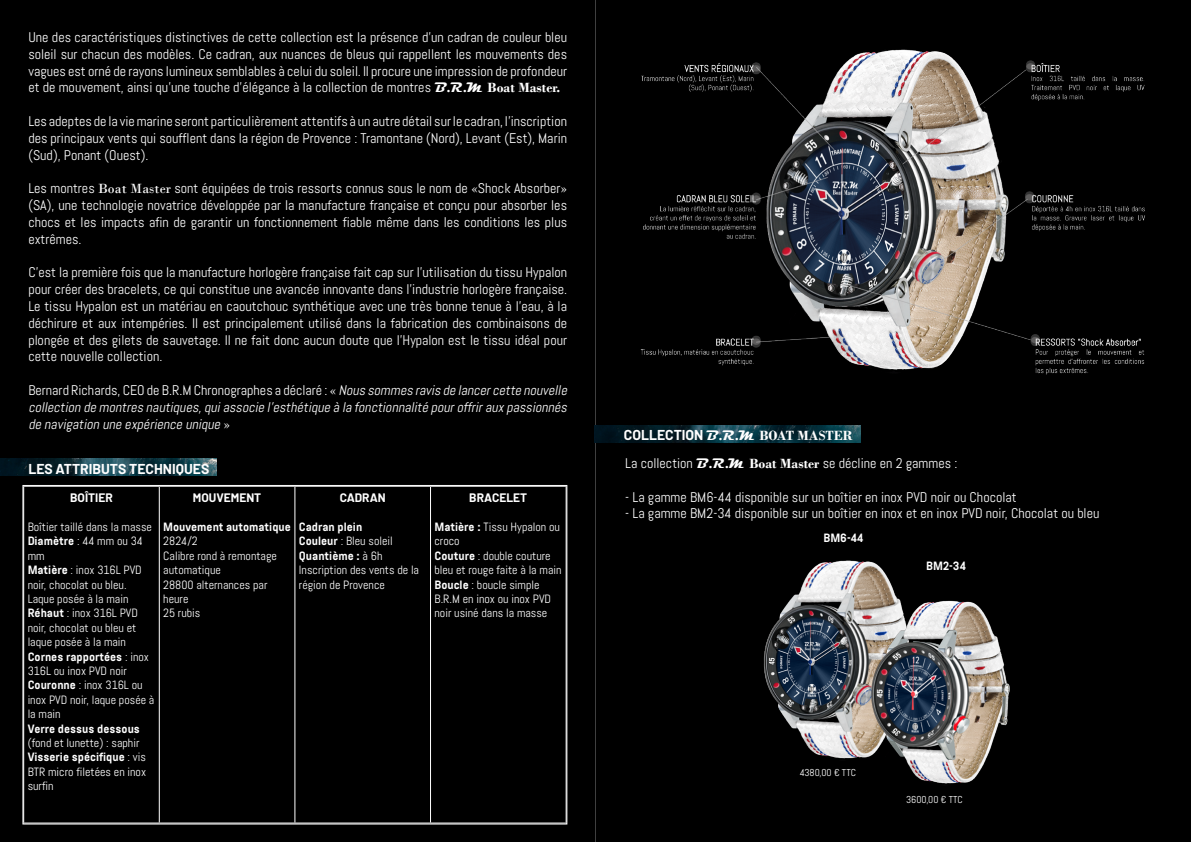
<style>
.page{position:relative;width:1191px;height:842px;background:#fff}
.page>*{position:absolute;margin:0;border:0;box-sizing:border-box;transform-origin:0 0}
.t1{font:14px/16.8px "Abel";color:#fff;text-align:justify}
.t2{font:italic 14px/16.8px "Abel";color:#fff;text-align:justify}
.t3{font:700 14px "Barlow";color:#fff}
.t4{font:12px/14.4px "Abel";color:#fff}
.t5{font:700 12px "Abel Pro";color:#fff}
.t6{font:700 12px "Barlow";color:#fff}
.t7{font:10px "Abel";color:#fff}
.s1{font-family:"Magneto";font-weight:700}
.s2{font-family:"Bodoni";font-weight:700}
.s3{font-family:"Bodoni"}
.s4{font-style:normal}
.s5{font-family:"Abel Pro";font-weight:700}
.s6{font-family:"Abel";font-weight:400}
.s7{font-family:"Magneto"}
</style>
<div class="page">
<div style="left:0;top:0;width:595px;height:841px;background:#000"></div>
<hr style="left:159px;top:487px;width:1px;height:335px;background:#fff">
<hr style="left:294px;top:487px;width:1px;height:335px;background:#fff">
<hr style="left:430px;top:487px;width:1px;height:335px;background:#fff">
<div style="left:596px;top:0;width:594px;height:841px;background:#000"></div>
<img style="left:763px;top:560px;width:126px;height:199px">
<img style="left:640px;top:49px;width:505px;height:326px">
<img style="left:855px;top:579px;width:155px;height:205px">
<img style="left:0;top:459px;width:216px;height:16px">
<img style="left:594px;top:426px;width:267px;height:16px">
<p class="t1" style="left:28px;top:29px;width:540px">Une des caractéristiques distinctives de cette collection est la présence d’un cadran de couleur bleu soleil sur chacun des modèles. Ce cadran, aux nuances de bleus qui rappellent les mouvements des vagues est orné de rayons lumineux semblables à celui du soleil. Il procure une impression de profondeur et de mouvement, ainsi qu’une touche d’élégance à la collection de montres <span class="s1">B.R.M</span> <span class="s2">Boat Master.</span></p>
<p class="t1" style="left:28px;top:113px;width:540px">Les adeptes de la vie marine seront particulièrement attentifs à un autre détail sur le cadran, l’inscription des principaux vents qui soufflent dans la région de Provence : Tramontane (Nord), Levant (Est), Marin (Sud), Ponant (Ouest).</p>
<p class="t1" style="left:28px;top:180px;width:540px">Les montres <span class="s3">Boat Master</span> sont équipées de trois ressorts connus sous le nom de «Shock Absorber» (SA), une technologie novatrice développée par la manufacture française et conçu pour absorber les chocs et les impacts afin de garantir un fonctionnement fiable même dans les conditions les plus extrêmes.</p>
<p class="t1" style="left:28px;top:264px;width:540px">C’est la première fois que la manufacture horlogère française fait cap sur l’utilisation du tissu Hypalon pour créer des bracelets, ce qui constitue une avancée innovante dans l’industrie horlogère française.<br>Le tissu Hypalon est un matériau en caoutchouc synthétique avec une très bonne tenue à l’eau, à la déchirure et aux intempéries. Il est principalement utilisé dans la fabrication des combinaisons de plongée et des gilets de sauvetage. Il ne fait donc aucun doute que l’Hypalon est le tissu idéal pour cette nouvelle collection.</p>
<p class="t2" style="left:28px;top:382px;width:543px"><span class="s4">Bernard Richards, CEO de B.R.M Chronographes a déclaré : «</span> Nous sommes ravis de lancercette nouvelle collection de montres nautiques,quiassocie l’esthétique à la fonctionnalité pouroffriraux passionnés de navigation une expérience unique <span class="s4">»</span></p>
<p class="t3" style="left:28px;top:460px;width:182px">LES ATTRIBUTS TECHNIQUES</p>
<p class="t6" style="left:70px;top:490px;width:44px">BOÎTIER</p>
<p class="t4" style="left:28px;top:520px;width:126px">Boîtier taillé dans la masse<br><span class="s5">Diamètre</span> : 44 mm ou 34 mm<br><span class="s5">Matière</span> : inox 316L PVD noir, chocolat ou bleu.<br>Laque posée à la main<br><span class="s5">Réhaut</span> : inox 316L PVD noir, chocolat ou bleu et laque posée à la main</p>
<p class="t5" style="left:28px;top:648px;width:123px">Cornes rapportées <span class="s6">: inox</span></p>
<p class="t4" style="left:28px;top:664px;width:128px">316L ou inox PVD noir<br><span class="s5">Couronne</span> : inox 316L ou inox PVD noir, laque posée à la main</p>
<p class="t5" style="left:28px;top:720px;width:114px">Verre dessus dessous</p>
<p class="t4" style="left:28px;top:736px;width:113px">(fond et lunette) : saphir</p>
<p class="t5" style="left:28px;top:749px;width:120px">Visserie spécifique <span class="s6">: vis</span></p>
<p class="t4" style="left:28px;top:764px;width:120px">BTR micro filetées en inox surfin</p>
<p class="t6" style="left:193px;top:490px;width:70px">MOUVEMENT</p>
<p class="t5" style="left:163px;top:518px;width:129px">Mouvement automatique</p>
<p class="t4" style="left:163px;top:534px;width:115px">2824/2<br>Calibre rond à remontage automatique<br>28800 alternances par heure<br>25 rubis</p>
<p class="t6" style="left:340px;top:490px;width:48px">CADRAN</p>
<p class="t5" style="left:299px;top:518px;width:65px">Cadran plein</p>
<p class="t4" style="left:299px;top:534px;width:95px"><span class="s5">Couleur</span> : Bleu soleil</p>
<p class="t5" style="left:299px;top:547px;width:85px">Quantième : <span class="s6">à 6h</span></p>
<p class="t4" style="left:299px;top:563px;width:122px">Inscription des vents de la région de Provence</p>
<p class="t6" style="left:469px;top:490px;width:59px">BRACELET</p>
<p class="t4" style="left:434px;top:520px;width:128px"><span class="s5">Matière :</span> Tissu Hypalon ou croco<br><span class="s5">Couture</span> : double couture bleu et rouge faite à la main<br><span class="s5">Boucle</span> : boucle simple<br>B.R.M en inox ou inox PVD noir usiné dans la masse</p>
<p class="t3" style="left:624px;top:426px;width:230px">COLLECTION <span class="s7">B.R.M</span> <span class="s3">BOAT MASTER</span></p>
<p class="t1" style="left:625px;top:455px;width:334px">La collection <span class="s1">B.R.M</span> <span class="s2">Boat Master</span> se décline en 2 gammes :</p>
<p class="t1" style="left:625px;top:488px;width:393px">- La gamme BM6-44 disponible sur un boîtier en inox PVD noir ou Chocolat</p>
<p class="t1" style="left:625px;top:505px;width:475px">- La gamme BM2-34 disponible sur un boîtier en inox et en inox PVD noir, Chocolat ou bleu</p>
<p class="t5" style="left:823px;top:530px;width:42px">BM6-44</p>
<p class="t5" style="left:926px;top:558px;width:41px">BM2-34</p>
<p class="t7" style="left:799px;top:767px;width:58px">4380,00 € TTC</p>
<p class="t7" style="left:906px;top:794px;width:58px">3600,00 € TTC</p>
</div>
